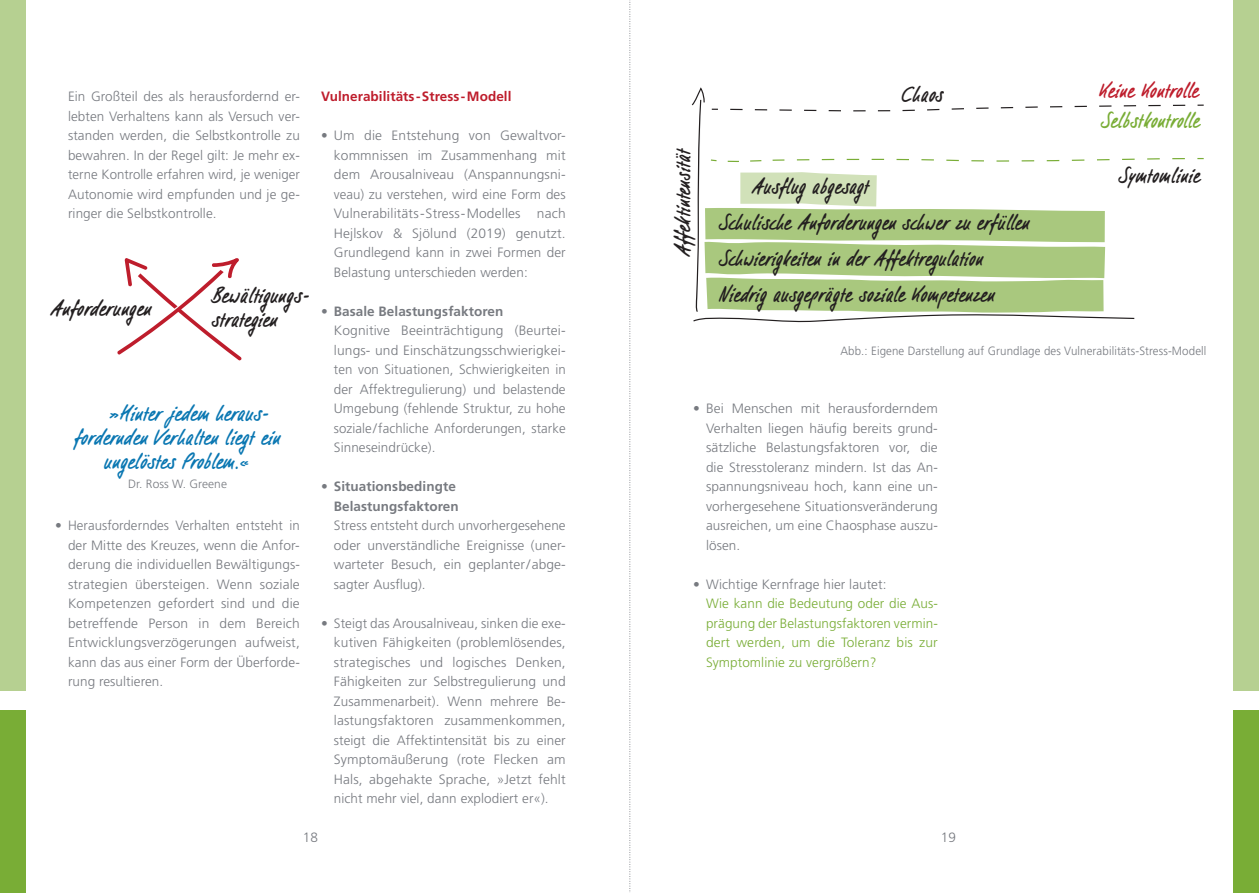
<style>
.page{position:relative;width:1259px;height:893px;background:#fff}
.page>*{position:absolute;margin:0;border:0;box-sizing:border-box;transform-origin:0 0}
.t1{font:24px/36px "Filzerhand EFOP";letter-spacing:-.015em;color:#231f20;scale:.96 1}
.t2{font:24px "Filzerhand EFOP";letter-spacing:-.02em;color:#0a77b2}
.t3{font:24px/24px "Filzerhand EFOP";letter-spacing:-.015em;color:#231f20}
.t4{font:24px "Filzerhand EFOP";letter-spacing:-.015em;color:#79ad36;scale:.96 1}
.t5{font:24px "Filzerhand EFOP";letter-spacing:-.02em;color:#be1d2c;scale:.96 1}
.t6{font:300 13.5px/19.5px "Frutiger LT Std";letter-spacing:.005em;color:#777a80;text-align:justify}
.t7{font:300 13.5px/19.5px "Frutiger LT Std";letter-spacing:.005em;color:#79ad36;text-align:justify}
.t8{font:700 13.5px/19.5px "Frutiger LT Std";letter-spacing:.005em;color:#777a80;text-align:right}
.t9{font:700 13.5px "Frutiger LT Std";letter-spacing:.005em;color:#be1d2c}
.t10{font:300 12px "Frutiger LT Std";letter-spacing:.01em;color:#777a80;scale:.96 1}
.t11{font:300 12px "Frutiger LT Std";letter-spacing:.01em;color:#777a80}
.s1{font-weight:700}
.s2{font-weight:300}
</style>
<div class="page">
<div style="left:0;top:710px;width:26px;height:183px;background:#79ad36"></div>
<div style="left:0;top:0;width:26px;height:691px;background:#b6d091"></div>
<div style="left:1233px;top:710px;width:26px;height:183px;background:#79ad36"></div>
<div style="left:1233px;top:0;width:26px;height:691px;background:#b6d091"></div>
<svg style="left:629px;top:0;width:2px;height:892px"></svg>
<svg style="left:691px;top:87px;width:513px;height:236px"></svg>
<svg style="left:117px;top:258px;width:125px;height:103px"></svg>
<p class="t6" style="left:68px;top:87px;width:233px">Ein Großteil des als herausfordernd er&shy;lebten Verhaltens kann als Versuch ver&shy;standen werden, die Selbstkontrolle zu bewahren. In der Regel gilt: Je mehr ex&shy;terne Kontrolle erfahren wird, je weniger Autonomie wird empfunden und je ge&shy;ringer die Selbstkontrolle.</p>
<h1 class="t3" style="left:51px;top:298px;width:102px">Anforderungen</h1>
<h1 class="t3" style="left:212px;top:285px;width:98px">Bewältigungs&shy;strategien</h1>
<h1 class="t2" style="left:110px;top:398px;width:160px">»Hinter jedem heraus-</h1>
<h1 class="t2" style="left:74px;top:422px;width:208px">fordernden Verhalten liegt ein</h1>
<h1 class="t2" style="left:104px;top:446px;width:148px">ungelöstes Problem.«</h1>
<p class="t11" style="left:128px;top:477px;width:100px">Dr. Ross W. Greene</p>
<p class="t6" style="left:68px;top:516px;width:233px;text-indent:-13px">• Herausforderndes Verhalten entsteht in der Mitte des Kreuzes, wenn die Anfor&shy;derung die individuellen Bewältigungs&shy;strategien übersteigen. Wenn soziale Kompetenzen gefordert sind und die betreffende Person in dem Bereich Entwicklungsverzögerungen aufweist, kann das aus einer Form der Überforde&shy;rung resultieren.</p>
<p class="t9" style="left:321px;top:88px;width:192px">Vulnerabilitäts-Stress-Modell</p>
<p class="t6" style="left:334px;top:126px;width:233px;text-indent:-13px">• Um die Entstehung von Gewaltvor&shy;kommnissen im Zusammenhang mit dem Arousalniveau (Anspannungsni&shy;veau) zu verstehen, wird eine Form des Vulnerabilitäts-Stress-Modelles nach Hejlskov &amp; Sjölund (2019) genutzt.<br>Grundlegend kann in zwei Formen der Belastung unterschieden werden:</p>
<p class="t6" style="left:334px;top:301px;width:233px;text-align:left;text-indent:-13px">• <span class="s1">Basale Belastungsfaktoren<br></span>Kognitive Beeinträchtigung (Beurtei&shy;lungs- und Einschätzungsschwierigkei&shy;ten von Situationen, Schwierigkeiten in der Affektregulierung) und belastende Umgebung (fehlende Struktur, zu hohe soziale/fachliche Anforderungen, starke Sinneseindrücke).</p>
<p class="t8" style="left:321px;top:477px;width:139px"><span class="s2">•</span> Situationsbedingte<br>Belastungsfaktoren</p>
<p class="t6" style="left:334px;top:516px;width:233px">Stress entsteht durch unvorhergesehene oder unverständliche Ereignisse (uner&shy;warteter Besuch, ein geplanter/abge&shy;sagter Ausflug).</p>
<p class="t6" style="left:334px;top:613px;width:233px;text-indent:-13px">• Steigt das Arousalniveau, sinken die exe&shy;kutiven Fähigkeiten (problemlösendes, strategisches und logisches Denken, Fähigkeiten zur Selbstregulierung und Zusammenarbeit). Wenn mehrere Be&shy;lastungsfaktoren zusammenkommen, steigt die Affektintensität bis zu einer Symptomäußerung (rote Flecken am Hals, abgehakte Sprache, »Jetzt fehlt nicht mehr viel, dann explodiert er«).</p>
<h1 class="t1" style="left:667px;top:256px;width:114px;rotate:-90deg">Affektintensität</h1>
<h1 class="t1" style="left:902px;top:79px;width:45px">Chaos</h1>
<h1 class="t5" style="left:1100px;top:76px;width:106px">Keine Kontrolle</h1>
<h1 class="t4" style="left:1101px;top:105px;width:105px">Selbstkontrolle</h1>
<h1 class="t1" style="left:719px;top:170px;width:325px;text-indent:33px">Ausflug abgesagt<br>Schulische Anforderungen schwer zu erfüllen Schwierigkeiten in der Affektregulation Niedrig ausgeprägte soziale Kompetenzen</h1>
<h1 class="t1" style="left:1119px;top:159px;width:87px">Symtomlinie</h1>
<p class="t10" style="left:840px;top:344px;width:383px">Abb.: Eigene Darstellung auf Grundlage des Vulnerabilitäts-Stress-Modell</p>
<p class="t6" style="left:706px;top:399px;width:233px;text-indent:-13px">• Bei Menschen mit herausforderndem Verhalten liegen häufig bereits grund&shy;sätzliche Belastungsfaktoren vor, die die Stresstoleranz mindern. Ist das An&shy;spannungsniveau hoch, kann eine un&shy;vorhergesehene Situationsveränderung ausreichen, um eine Chaosphase auszu&shy;lösen.</p>
<p class="t6" style="left:693px;top:574px;width:195px">• Wichtige Kernfrage hier lautet:</p>
<p class="t7" style="left:706px;top:594px;width:233px">Wie kann die Bedeutung oder die Aus&shy;prägung der Belastungsfaktoren vermin&shy;dert werden, um die Toleranz bis zur Symptomlinie zu vergrößern?</p>
<p class="t6" style="left:303px;top:828px;width:17px">18</p>
<p class="t6" style="left:941px;top:828px;width:17px">19</p>
</div>
